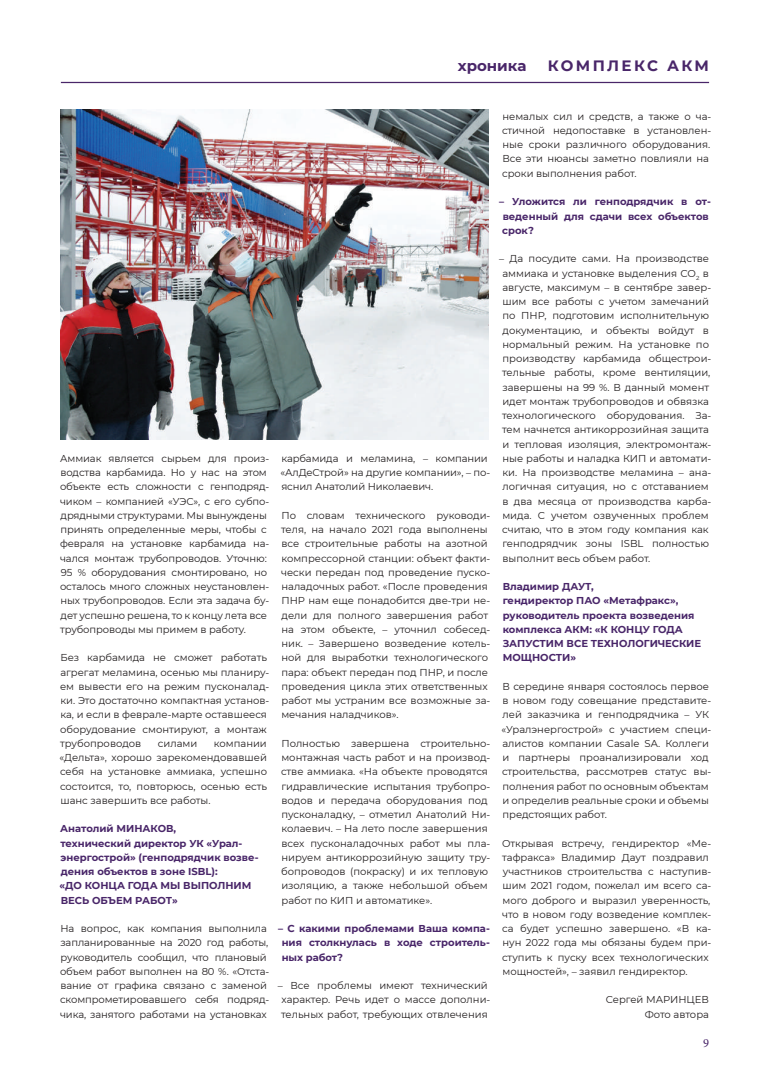
<style>
.page{position:relative;width:780px;height:1088px;background:#fff}
.page>*{position:absolute;margin:0;border:0;box-sizing:border-box;transform-origin:0 0}
.t1{font:700 15px "Montserrat";letter-spacing:.155em;color:#492669}
.t2{font:700 15px "Montserrat";letter-spacing:.135em;color:#492669}
.t3{font:12.5px "Minion Pro";color:#492669}
.t4{font:10px/14.2px "Montserrat";color:#231f20}
.t5{font:700 10px/14.2px "Montserrat";color:#492669}
</style>
<div class="page">
<hr style="left:61px;top:82px;width:648px;height:1px;background:#492669">
<img style="left:60px;top:109px;width:428px;height:330px">
<h1 class="t2" style="left:458px;top:55px;width:70px">хроника</h1>
<h1 class="t1" style="left:547px;top:55px;width:163px">КОМПЛЕКС АКМ</h1>
<p class="t4" style="left:60px;top:451px;width:211px">Аммиак является сырьем для произ&shy;водства карбамида. Но у нас на этом объекте есть сложности с генподряд&shy;чиком – компанией «УЭС», с его субпо&shy;дрядными структурами. Мы вынуждены принять определенные меры, чтобы с февраля на установке карбамида на&shy;чался монтаж трубопроводов. Уточню:<br>95 % оборудования смонтировано, но осталось много сложных неустановлен&shy;ных трубопроводов. Если эта задача бу&shy;дет успешно решена, то к концу лета все трубопроводы мы примем в работу.</p>
<p class="t4" style="left:60px;top:650px;width:211px">Без карбамида не сможет работать агрегат меламина, осенью мы планиру&shy;ем вывести его на режим пусконалад&shy;ки. Это достаточно компактная установ&shy;ка, и если в феврале-марте оставшееся оборудование смонтируют, а монтаж трубопроводов</p>
<p class="t4" style="left:59px;top:736px;width:209px;text-align:justify;text-indent:154px">компании «Дельта», хорошо зарекомендовавшей себя на установке аммиака, успешно состоится, то, повторюсь, осенью есть шанс завершить все работы.</p>
<p class="t5" style="left:60px;top:821px;width:200px">Анатолий МИНАКОВ,<br>технический директор УК «Урал&shy;энергострой» (генподрядчик возве&shy;дения объектов в зоне ISBL):<br>«ДО КОН ЦА ГОДА МЫ ВЫПОЛНИ</p>
<p class="t4" style="left:158px;top:736px;width:41px">силами</p>
<p class="t5" style="left:242px;top:878px;width:11px">М</p>
<p class="t5" style="left:61px;top:892px;width:118px">ВЕСЬ ОБЪЕМ РАБОТ»</p>
<p class="t4" style="left:60px;top:921px;width:211px">На вопрос, как компания выполнила запланированные на 2020 год работы, руководитель сообщил, что плановый объем работ выполнен на 80 %. «Отста&shy;вание от графика связано с заменой скомпрометировавшего себя подряд&shy;чика, занятого работами на установках</p>
<p class="t4" style="left:280px;top:451px;width:211px">карбамида и меламина, – компании «АлДеСтрой» на другие компании», – по&shy;яснил Анатолий Николаевич.</p>
<p class="t4" style="left:281px;top:508px;width:211px">По словам технического руководи&shy;теля, на начало 2021 года выполнены все строительные работы на азотной компрессорной станции: объект факти&shy;чески передан под проведение пуско&shy;наладочных работ. «После проведения ПНР нам еще понадобится две-три не&shy;дели для полного завершения работ на этом объекте, – уточнил собесед&shy;ник. – Завершено возведение котель&shy;ной для выработки технологического пара: объект передан под ПНР, и после проведения цикла этих ответственных работ мы устраним все возможные за&shy;мечания наладчиков».</p>
<p class="t4" style="left:281px;top:736px;width:211px">Полностью завершена строительно&shy;монтажная часть работ и на производ&shy;стве аммиака. «На объекте проводятся гидравлические испытания трубопро&shy;водов и передача оборудования под пусконаладку, – отметил Анатолий Ни&shy;колаевич. – На лето после завершения всех пусконаладочных работ мы пла&shy;нируем антикоррозийную защиту тру&shy;бопроводов (покраску) и их тепловую изоляцию, а также небольшой объем работ по КИП и автоматике».</p>
<p class="t5" style="left:282px;top:921px;width:210px;text-align:justify;text-indent:-4px">– С какими проблемами Ваша компа&shy;ния столкнулась в ходе строитель&shy;ных работ?</p>
<p class="t4" style="left:278px;top:978px;width:214px;text-align:center">– Все проблемы имеют технический характер. Речь идет о массе дополни&shy;тельных работ, требующих отвлечения</p>
<p class="t4" style="left:502px;top:109px;width:211px">немалых сил и средств, а также о ча&shy;стичной недопоставке в установлен&shy;ные сроки различного оборудования.<br>Все эти нюансы заметно повлияли на сроки выполнения работ.</p>
<p class="t5" style="left:502px;top:194px;width:210px;text-indent:-3px">– Уложится ли генподрядчик в от&shy;веденный для сдачи всех объектов срок?</p>
<p class="t4" style="left:502px;top:251px;width:211px;text-indent:-3px">– Да посудите сами. На производстве аммиака и установке выделения СО<sub>2</sub> в августе, максимум – в сентябре завер&shy;шим все работы с учетом замечаний по ПНР, подготовим исполнительную документацию, и объекты войдут в нормальный режим. На установке по производству карбамида общестрои&shy;тельные работы, кроме вентиляции, завершены на 99 %. В данный момент идет монтаж трубопроводов и обвязка технологического оборудования. За&shy;тем начнется антикоррозийная защита и тепловая изоляция, электромонтаж&shy;ные работы и наладка КИП и автомати&shy;ки. На производстве меламина – ана&shy;логичная ситуация, но с отставанием в два месяца от производства карба&shy;мида. С учетом озвученных проблем считаю, что в этом году компания как генподрядчик зоны ISBL полностью выполнит весь объем работ.</p>
<p class="t5" style="left:502px;top:579px;width:200px">Владимир ДАУТ,<br>гендиректор ПАО «Метафракс», руководитель проекта возведения комплекса АКМ: «К КОН ЦУ ГОДА<br>ЗАПУСТИ М ВСЕ ТЕХНОЛОГИЧЕСКИ Е<br>МОЩНОСТИ»</p>
<p class="t4" style="left:501px;top:679px;width:211px">В середине января состоялось первое в новом году совещание представите&shy;лей заказчика и генподрядчика – УК «Уралэнергострой» с участием специ&shy;алистов компании Casale SA. Коллеги и партнеры проанализировали ход строительства, рассмотрев статус вы&shy;полнения работ по основным объектам и определив реальные сроки и объемы предстоящих работ.</p>
<p class="t4" style="left:502px;top:835px;width:211px">Открывая встречу, гендиректор «Ме&shy;тафракса» Владимир Даут поздравил участников строительства с наступив&shy;шим 2021 годом, пожелал им всего са&shy;мого доброго и выразил уверенность, что в новом году возведение комплек&shy;са будет успешно завершено. «В ка&shy;нун 2022 года мы обязаны будем при&shy;ступить к пуску всех технологических мощностей», – заявил гендиректор.</p>
<p class="t4" style="left:606px;top:992px;width:105px;text-align:right">Сергей МАРИНЦЕВ<br>Фото автора</p>
<p class="t3" style="left:703px;top:1035px;width:7px">9</p>
</div>
